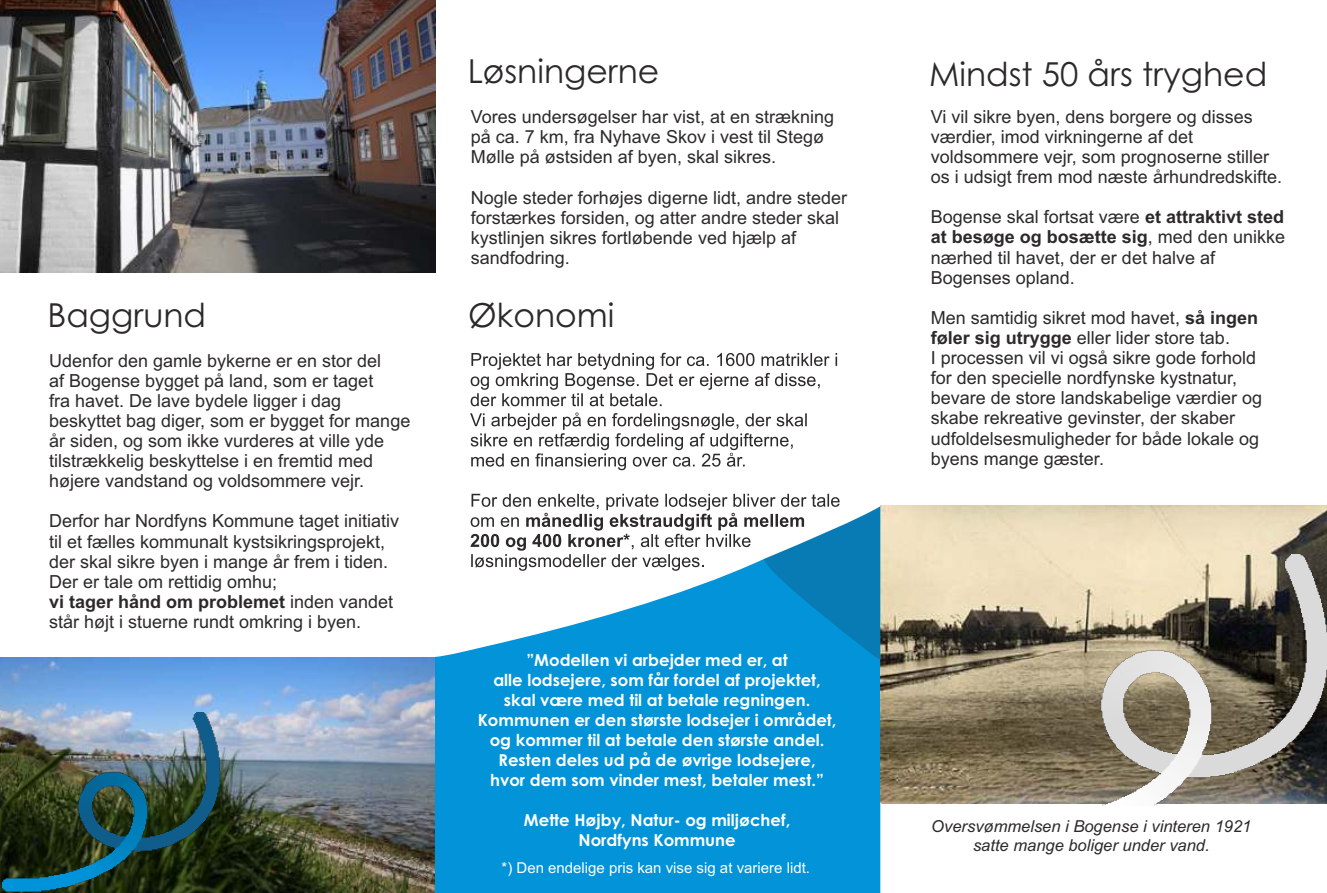
<style>
.page{position:relative;width:1327px;height:893px;background:#fff}
.page>*{position:absolute;margin:0;border:0;box-sizing:border-box;transform-origin:0 0}
.t1{font:33px "Century Gothic";color:#2b2a29}
.t2{font:18px/20.1px "Arial";color:#2b2a29}
.t3{font:700 16.5px/20px "Century Gothic";color:#fefefe;text-align:center}
.t4{font:italic 16.5px/18.5px "Arial";color:#2b2a29;text-align:center}
.t5{font:15px "Arial";color:#fefefe}
.s1{font-weight:700}
</style>
<div class="page">
<div style="left:434px;top:650px;width:446px;height:243px;background:#0293d8"></div>
<img style="left:0;top:0;width:435px;height:273px">
<img style="left:0;top:657px;width:434px;height:236px">
<img style="left:2px;top:713px;width:219px;height:180px">
<img style="left:880px;top:506px;width:447px;height:297px">
<img style="left:978px;top:555px;width:349px;height:251px">
<svg style="left:471px;top:353px;width:366px;height:53px"></svg>
<svg style="left:470px;top:412px;width:337px;height:58px"></svg>
<svg style="left:470px;top:494px;width:410px;height:166px"></svg>
<p class="t1" style="left:47px;top:303px;width:160px">Baggrund</p>
<p class="t2" style="left:49px;top:352px;width:363px">Udenfor den gamle bykerne er en stor del<br>af Bogense bygget på land, som er taget<br>fra havet. De lave bydele ligger i dag beskyttet bag diger, som er bygget for mange år siden, og som ikke vurderes at ville yde tilstrækkelig beskyttelse i en fremtid med højere vandstand og voldsommere vejr.</p>
<p class="t2" style="left:49px;top:513px;width:352px">Derfor har Nordfyns Kommune taget initiativ til et fælles kommunalt kystsikringsprojekt, der skal sikre byen i mange år frem i tiden.<br>Der er tale om rettidig omhu;<br><span class="s1">vi tager hånd om problemet</span> inden vandet står højt i stuerne rundt omkring i byen.</p>
<p class="t1" style="left:468px;top:58px;width:193px">Løsningerne</p>
<p class="t2" style="left:471px;top:108px;width:365px">Vores undersøgelser har vist, at en strækning på ca. 7 km, fra Nyhave Skov i vest til Stegø<br>Mølle på østsiden af byen, skal sikres.</p>
<p class="t2" style="left:471px;top:189px;width:378px">Nogle steder forhøjes digerne lidt, andre steder forstærkes forsiden, og atter andre steder skal kystlinjen sikres fortløbende ved hjælp af sandfodring.</p>
<p class="t1" style="left:468px;top:302px;width:148px">Økonomi</p>
<p class="t3" style="left:478px;top:651px;width:360px">”Modellen vi arbejder med er, at<br>alle lodsejere, som får fordel af projektet, skal være med til at betale regningen.<br>Kommunen er den største lodsejer i området, og kommer til at betale den største andel.<br>Resten deles ud på de øvrige lodsejere,<br>hvor dem som vinder mest, betaler mest.”</p>
<p class="t3" style="left:524px;top:811px;width:268px">Mette Højby, Natur- og miljøchef,<br>Nordfyns Kommune</p>
<p class="t5" style="left:501px;top:862px;width:310px">*) Den endelige pris kan vise sig at variere lidt.</p>
<p class="t1" style="left:929px;top:61px;width:340px">Mindst 50 års tryghed</p>
<p class="t2" style="left:931px;top:108px;width:353px">Vi vil sikre byen, dens borgere og disses værdier, imod virkningerne af det voldsommere vejr, som prognoserne stiller os i udsigt frem mod næste århundredskifte.</p>
<p class="t2" style="left:931px;top:209px;width:356px">Bogense skal fortsat være <span class="s1">et attraktivt sted at besøge og bosætte sig</span>, med den unikke nærhed til havet, der er det halve af Bogenses opland.</p>
<p class="t2" style="left:931px;top:309px;width:333px">Men samtidig sikret mod havet, <span class="s1">så ingen føler sig utrygge</span> eller lider store tab.<br>I processen vil vi også sikre gode forhold for den specielle nordfynske kystnatur, bevare de store landskabelige værdier og skabe rekreative gevinster, der skaber udfoldelsesmuligheder for både lokale og byens mange gæster.</p>
<p class="t4" style="left:931px;top:819px;width:322px">Oversvømmelsen i Bogense i vinteren 1921 satte mange boliger under vand.</p>
</div>
